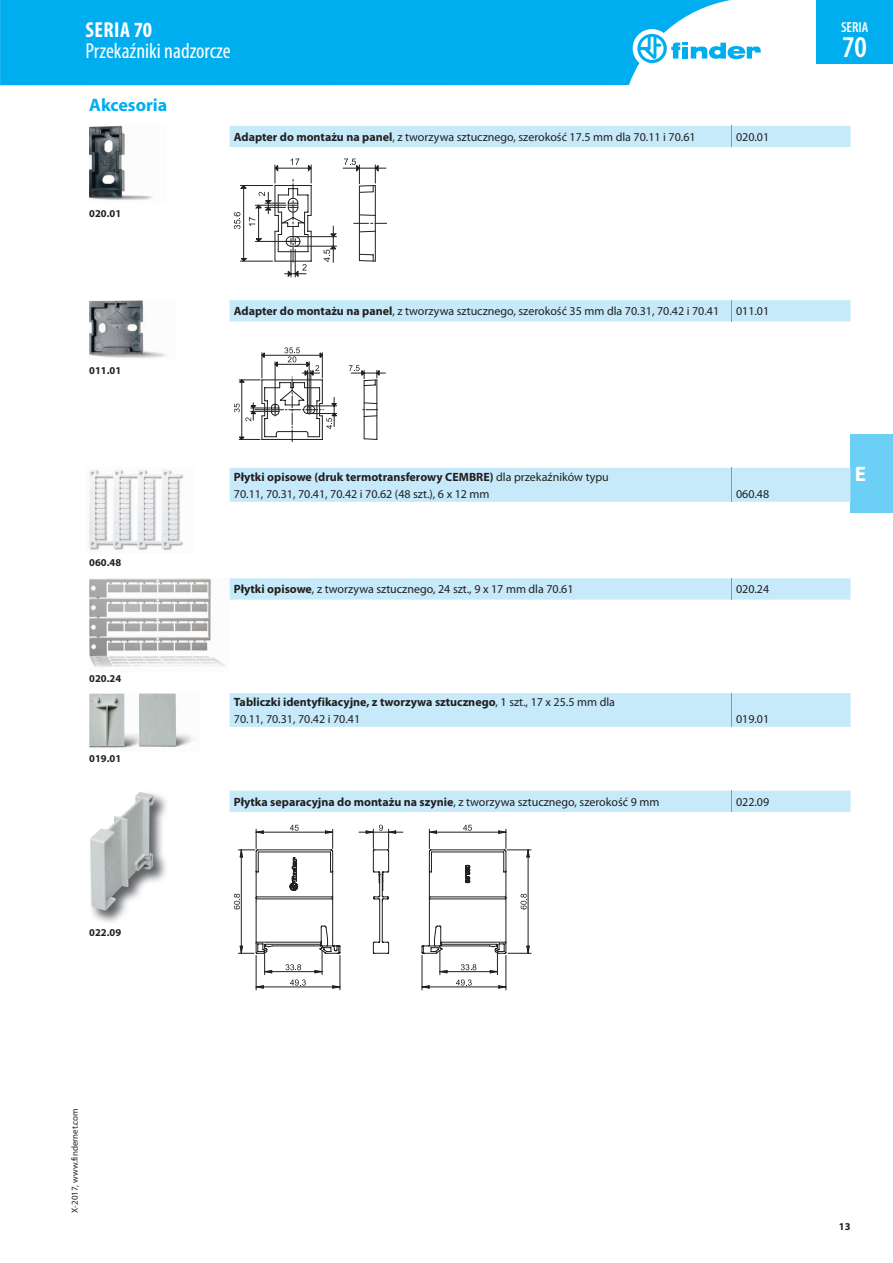
<style>
.page{position:relative;width:893px;height:1263px;background:#fff}
.page>*{position:absolute;margin:0;border:0;box-sizing:border-box;transform-origin:0 0}
.t1{font:600 condensed 30.3px "Myriad Pro";color:#fff}
.t2{font:condensed 21.75px "Myriad Pro";color:#fff}
.t3{font:700 condensed 21.75px "Myriad Pro";letter-spacing:.02em;color:#fff}
.t4{font:700 21px "Myriad Pro";color:#fff}
.t5{font:700 18px "Myriad Pro";color:#00aeef}
.t6{font:600 condensed 14.55px "Myriad Pro";color:#fff}
.t7{font:12px/16.2px "Myriad Pro";color:#231f20}
.t8{font:700 12px/16.2px "Myriad Pro";color:#231f20}
.t9{font:700 10.5px "Myriad Pro";color:#231f20}
.t10{font:9px "Myriad Pro";color:#231f20}
.s1{font-weight:700}
.s2{font-weight:400}
</style>
<div class="page">
<div style="left:850px;top:434px;width:43px;height:78px;background:#6bcff6"></div>
<svg style="left:230px;top:126px;width:620px;height:686px"></svg>
<svg style="left:731px;top:126px;width:1px;height:21px"></svg>
<svg style="left:731px;top:300px;width:1px;height:21px"></svg>
<svg style="left:731px;top:578px;width:1px;height:22px"></svg>
<hr style="left:731px;top:693px;width:1px;height:34px;background:#939598">
<svg style="left:731px;top:791px;width:1px;height:21px"></svg>
<hr style="left:731px;top:468px;width:1px;height:34px;background:#939598">
<img style="left:89px;top:126px;width:64px;height:74px">
<svg style="left:234px;top:158px;width:153px;height:119px"></svg>
<img style="left:89px;top:300px;width:78px;height:58px">
<svg style="left:349px;top:365px;width:36px;height:75px"></svg>
<svg style="left:234px;top:347px;width:103px;height:95px"></svg>
<img style="left:89px;top:470px;width:95px;height:81px">
<img style="left:89px;top:578px;width:137px;height:89px">
<img style="left:89px;top:693px;width:103px;height:55px">
<img style="left:92px;top:794px;width:74px;height:128px">
<img style="left:90px;top:792px;width:64px;height:119px">
<hr style="left:256px;top:955px;width:1px;height:35px;background:#231f20">
<hr style="left:340px;top:955px;width:1px;height:35px;background:#231f20">
<hr style="left:422px;top:955px;width:1px;height:35px;background:#231f20">
<hr style="left:506px;top:955px;width:1px;height:35px;background:#231f20">
<svg style="left:234px;top:825px;width:297px;height:163px"></svg>
<hr style="left:422px;top:987px;width:84px;height:1px;background:#231f20">
<div style="left:0;top:0;width:731px;height:85px;background:#00aeef"></div>
<div style="left:633px;top:29px;width:38px;height:39px;background:#fff;border-radius:50%"></div>
<svg style="left:637px;top:34px;width:124px;height:29px"></svg>
<div style="left:816px;top:0;width:77px;height:64px;background:#00aeef"></div>
<h2 class="t3" style="left:86px;top:17px;width:68px">SERIA 70</h2>
<h2 class="t2" style="left:85px;top:38px;width:147px">Przekaźniki nadzorcze</h2>
<h3 class="t5" style="left:89px;top:93px;width:80px">Akcesoria</h3>
<p class="t9" style="left:89px;top:206px;width:33px">020.01</p>
<p class="t9" style="left:89px;top:364px;width:33px">011.01</p>
<p class="t9" style="left:89px;top:555px;width:33px">060.48</p>
<p class="t9" style="left:89px;top:671px;width:33px">020.24</p>
<p class="t9" style="left:89px;top:751px;width:33px">019.01</p>
<p class="t9" style="left:89px;top:925px;width:33px">022.09</p>
<p class="t7" style="left:234px;top:129px;width:463px"><span class="s1">Adapter do montażu na panel</span>, z tworzywa sztucznego, szerokość 17.5 mm dla 70.11 i 70.61</p>
<p class="t7" style="left:736px;top:129px;width:35px">020.01</p>
<p class="t7" style="left:234px;top:303px;width:487px"><span class="s1">Adapter do montażu na panel</span>, z tworzywa sztucznego, szerokość 35 mm dla 70.31, 70.42 i 70.41</p>
<p class="t7" style="left:736px;top:303px;width:35px">011.01</p>
<p class="t7" style="left:234px;top:469px;width:376px"><span class="s1">Płytki opisowe (druk termotransferowy CEMBRE)</span> dla przekaźników typu<br>70.11, 70.31, 70.41, 70.42 i 70.62 (48 szt.), 6 x 12 mm</p>
<p class="t7" style="left:736px;top:485px;width:35px">060.48</p>
<p class="t7" style="left:234px;top:581px;width:341px"><span class="s1">Płytki opisowe</span>, z tworzywa sztucznego, 24 szt., 9 x 17 mm dla 70.61</p>
<p class="t7" style="left:736px;top:581px;width:35px">020.24</p>
<p class="t8" style="left:234px;top:694px;width:383px">Tabliczki identyfikacyjne, z tworzywa sztucznego<span class="s2">, 1 szt., 17 x 25.5 mm dla<br>70.11, 70.31, 70.42 i 70.41</span></p>
<p class="t7" style="left:736px;top:710px;width:35px">019.01</p>
<p class="t8" style="left:234px;top:793px;width:427px">Płytka separacyjna do montażu na szynie<span class="s2">, z tworzywa sztucznego, szerokość 9 mm</span></p>
<p class="t7" style="left:736px;top:793px;width:35px">022.09</p>
<p class="t10" style="left:69px;top:1213px;width:106px;rotate:-90deg">X-2017, www.findernet.com</p>
<p class="t6" style="left:841px;top:19px;width:29px">SERIA</p>
<h1 class="t1" style="left:842px;top:30px;width:26px">70</h1>
<h3 class="t4" style="left:855px;top:460px;width:13px">E</h3>
<p class="t9" style="left:839px;top:1219px;width:13px">13</p>
</div>
